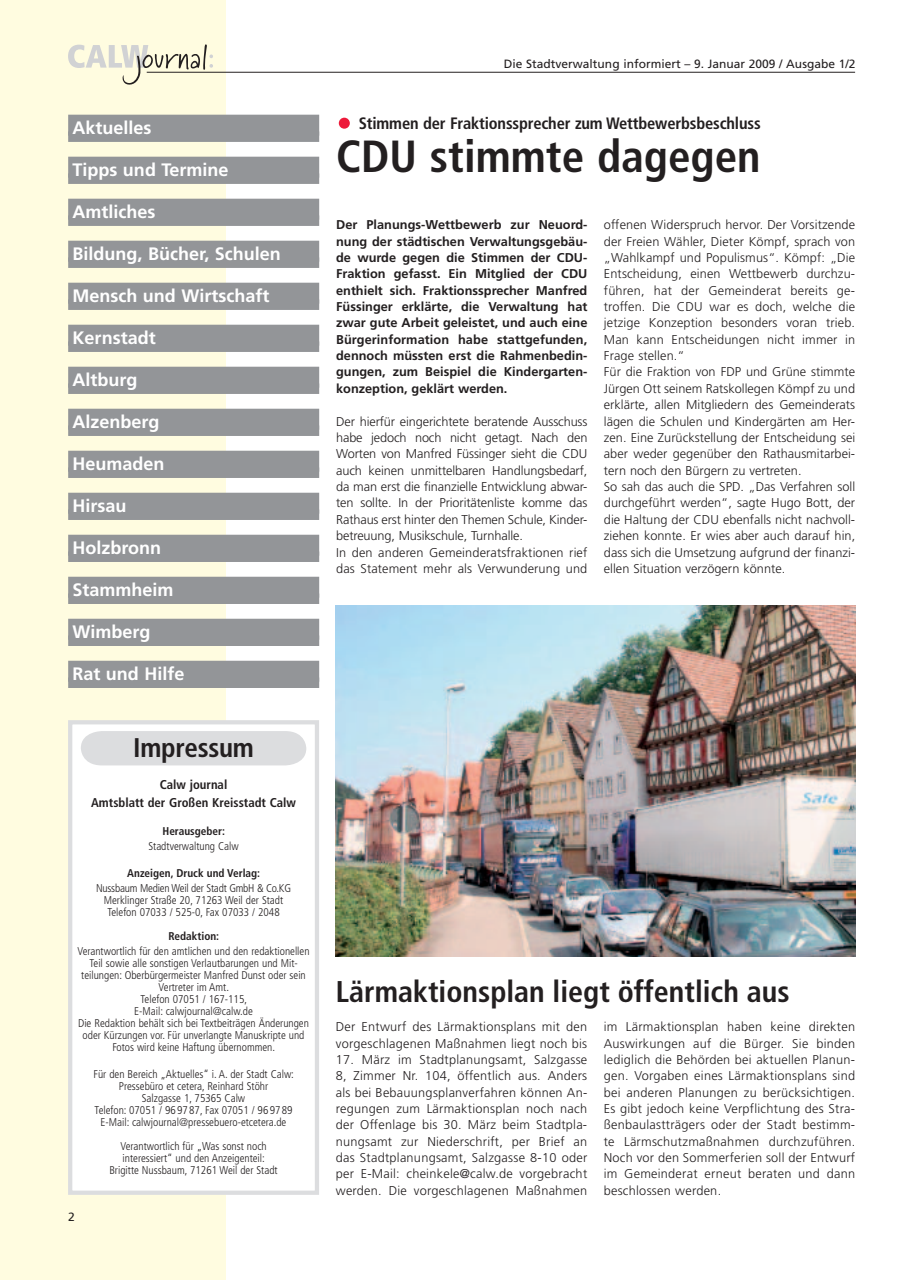
<style>
.page{position:relative;width:902px;height:1280px;background:#fff}
.page>*{position:absolute;margin:0;border:0;box-sizing:border-box;transform-origin:0 0}
.t1{font:700 condensed 45px "Frutiger";color:#231f20}
.t2{font:700 condensed 30px "Frutiger";color:#231f20}
.t3{font:700 condensed 27px "Frutiger";letter-spacing:-.01em;color:#231f20}
.t4{font:700 18px "Frutiger";color:#fff}
.t5{font:700 condensed 16.5px "Frutiger";letter-spacing:-.01em;color:#231f20}
.t6{font:300 12.75px/16.4px "Frutiger";color:#231f20}
.t7{font:700 12.75px/16.4px "Frutiger";color:#231f20;text-align:justify}
.t8{font:300 12.75px/16.4px "Frutiger";letter-spacing:.02em;color:#231f20}
.t9{font:700 condensed 12.75px/18px "Frutiger";color:#231f20;text-align:center}
.t10{font:12px "Frutiger";color:#231f20}
.t11{font:300 condensed 11.25px/12px "Frutiger";color:#231f20;text-align:center}
.t12{font:700 condensed 11.25px "Frutiger";color:#231f20}
</style>
<div class="page">
<div style="left:0;top:0;width:225px;height:1279px;background:#fffce0"></div>
<svg style="left:68px;top:44px;width:145px;height:41px"></svg>
<hr style="left:147px;top:72px;width:708px;height:1px;background:#231f20">
<div style="left:68px;top:720px;width:251px;height:475px;background:#fff;border:4px solid #dcdddf"></div>
<div style="left:81px;top:731px;width:225px;height:34px;background:#dcdddf"></div>
<div style="left:68px;top:115px;width:251px;height:21px;background:#939598"></div>
<div style="left:68px;top:131px;width:251px;height:11px;background:#939598"></div>
<div style="left:68px;top:157px;width:251px;height:21px;background:#939598"></div>
<div style="left:68px;top:173px;width:251px;height:11px;background:#939598"></div>
<div style="left:68px;top:199px;width:251px;height:21px;background:#939598"></div>
<div style="left:68px;top:215px;width:251px;height:11px;background:#939598"></div>
<div style="left:68px;top:241px;width:251px;height:21px;background:#939598"></div>
<div style="left:68px;top:257px;width:251px;height:11px;background:#939598"></div>
<div style="left:68px;top:283px;width:251px;height:21px;background:#939598"></div>
<div style="left:68px;top:299px;width:251px;height:11px;background:#939598"></div>
<div style="left:68px;top:325px;width:251px;height:21px;background:#939598"></div>
<div style="left:68px;top:341px;width:251px;height:11px;background:#939598"></div>
<div style="left:68px;top:367px;width:251px;height:21px;background:#939598"></div>
<div style="left:68px;top:383px;width:251px;height:11px;background:#939598"></div>
<div style="left:68px;top:409px;width:251px;height:21px;background:#939598"></div>
<div style="left:68px;top:425px;width:251px;height:11px;background:#939598"></div>
<div style="left:68px;top:451px;width:251px;height:21px;background:#939598"></div>
<div style="left:68px;top:467px;width:251px;height:11px;background:#939598"></div>
<div style="left:68px;top:493px;width:251px;height:21px;background:#939598"></div>
<div style="left:68px;top:509px;width:251px;height:11px;background:#939598"></div>
<div style="left:68px;top:535px;width:251px;height:21px;background:#939598"></div>
<div style="left:68px;top:551px;width:251px;height:11px;background:#939598"></div>
<div style="left:68px;top:577px;width:251px;height:21px;background:#939598"></div>
<div style="left:68px;top:593px;width:251px;height:11px;background:#939598"></div>
<div style="left:68px;top:619px;width:251px;height:21px;background:#939598"></div>
<div style="left:68px;top:635px;width:251px;height:11px;background:#939598"></div>
<div style="left:68px;top:661px;width:251px;height:21px;background:#939598"></div>
<div style="left:68px;top:677px;width:251px;height:11px;background:#939598"></div>
<img style="left:336px;top:606px;width:519px;height:350px">
<div style="left:339px;top:118px;width:11px;height:11px;background:#ed1a3a;border-radius:50%"></div>
<h3 class="t4" style="left:72px;top:121px;width:81px">Aktuelles</h3>
<h3 class="t4" style="left:72px;top:163px;width:158px">Tipps und Termine</h3>
<h3 class="t4" style="left:72px;top:205px;width:85px">Amtliches</h3>
<h3 class="t4" style="left:72px;top:247px;width:210px">Bildung, Bücher, Schulen</h3>
<h3 class="t4" style="left:72px;top:289px;width:199px">Mensch und Wirtschaft</h3>
<h3 class="t4" style="left:72px;top:331px;width:85px">Kernstadt</h3>
<h3 class="t4" style="left:72px;top:373px;width:67px">Altburg</h3>
<h3 class="t4" style="left:72px;top:415px;width:89px">Alzenberg</h3>
<h3 class="t4" style="left:72px;top:457px;width:94px">Heumaden</h3>
<h3 class="t4" style="left:72px;top:499px;width:56px">Hirsau</h3>
<h3 class="t4" style="left:72px;top:541px;width:90px">Holzbronn</h3>
<h3 class="t4" style="left:72px;top:583px;width:103px">Stammheim</h3>
<h3 class="t4" style="left:72px;top:625px;width:80px">Wimberg</h3>
<h3 class="t4" style="left:72px;top:667px;width:114px">Rat und Hilfe</h3>
<h3 class="t3" style="left:133px;top:736px;width:122px">Impressum</h3>
<p class="t9" style="left:91px;top:776px;width:206px">Calw journal<br>Amtsblatt der Großen Kreisstadt Calw</p>
<p class="t12" style="left:162px;top:827px;width:64px">Herausgeber:</p>
<p class="t11" style="left:148px;top:841px;width:92px">Stadtverwaltung Calw</p>
<p class="t12" style="left:127px;top:869px;width:134px">Anzeigen, Druck und Verlag:</p>
<p class="t11" style="left:96px;top:883px;width:196px">Nussbaum Medien Weil der Stadt GmbH &amp; Co.KG<br>Merklinger Straße 20, 71263 Weil der Stadt<br>Telefon 07033 / 525-0, Fax 07033 / 2048</p>
<p class="t12" style="left:168px;top:932px;width:52px">Redaktion:</p>
<p class="t11" style="left:77px;top:946px;width:233px">Verantwortlich für den amtlichen und den redaktionellen Teil sowie alle sonstigen Verlautbarungen und Mit&shy;teilungen: Oberbürgermeister Manfred Dunst oder sein Vertreter im Amt.<br>Telefon 07051 / 167-115,<br>E-Mail: calwjournal@calw.de<br>Die Redaktion behält sich bei Textbeiträgen Änderungen oder Kürzungen vor. Für unverlangte Manuskripte und Fotos wird keine Haftung übernommen.</p>
<p class="t11" style="left:93px;top:1069px;width:202px">Für den Bereich „Aktuelles“ i. A. der Stadt Calw:<br>Pressebüro et cetera, Reinhard Stöhr<br>Salzgasse 1, 75365 Calw<br>Telefon: 07051 / 96 97 87, Fax 07051 / 96 97 89<br>E-Mail: calwjournal@pressebuero-etcetera.de</p>
<p class="t11" style="left:109px;top:1141px;width:170px">Verantwortlich für „Was sonst noch interessiert“ und den Anzeigenteil:<br>Brigitte Nussbaum, 71261 Weil der Stadt</p>
<p class="t10" style="left:68px;top:1212px;width:8px">2</p>
<p class="t10" style="left:504px;top:59px;width:353px">Die Stadtverwaltung informiert – 9. Januar 2009 / Ausgabe 1/2</p>
<p class="t5" style="left:359px;top:116px;width:403px">Stimmen der Fraktionssprecher zum Wettbewerbsbeschluss</p>
<h1 class="t1" style="left:336px;top:138px;width:426px">CDU stimmte dagegen</h1>
<p class="t7" style="left:336px;top:218px;width:253px">Der Planungs-Wettbewerb zur Neuord&shy;nung der städtischen Verwaltungsgebäu&shy;de wurde gegen die Stimmen der CDU-Fraktion gefasst. Ein Mitglied der CDU enthielt sich. Fraktionssprecher Manfred Füssinger erklärte, die Verwaltung hat zwar gute Arbeit geleistet, und auch eine Bürgerinformation habe stattgefunden, dennoch müssten erst die Rahmenbedin&shy;gungen, zum Beispiel die Kindergarten&shy;konzeption, geklärt werden.</p>
<p class="t6" style="left:336px;top:414px;width:253px">Der hierfür eingerichtete beratende Ausschuss habe jedoch noch nicht getagt. Nach den Worten von Manfred Füssinger sieht die CDU auch keinen unmittelbaren Handlungsbedarf, da man erst die finanzielle Entwicklung abwar&shy;ten sollte. In der Prioritätenliste komme das Rathaus erst hinter den Themen Schule, Kinder&shy;betreuung, Musikschule, Turnhalle.<br>In den anderen Gemeinderatsfraktionen rief das Statement mehr als Verwunderung und</p>
<p class="t6" style="left:604px;top:218px;width:253px">offenen Widerspruch hervor. Der Vorsitzende der Freien Wähler, Dieter Kömpf, sprach von „Wahlkampf und Populismus“. Kömpf: „Die Entscheidung, einen Wettbewerb durchzu&shy;führen, hat der Gemeinderat bereits ge&shy;troffen. Die CDU war es doch, welche die jetzige Konzeption besonders voran trieb.<br>Man kann Entscheidungen nicht immer in Frage stellen.“<br>Für die Fraktion von FDP und Grüne stimmte Jürgen Ott seinem Ratskollegen Kömpf zu und erklärte, allen Mitgliedern des Gemeinderats lägen die Schulen und Kindergärten am Her&shy;zen. Eine Zurückstellung der Entscheidung sei aber weder gegenüber den Rathausmitarbei&shy;tern noch den Bürgern zu vertreten.<br>So sah das auch die SPD. „Das Verfahren soll durchgeführt werden“, sagte Hugo Bott, der die Haltung der CDU ebenfalls nicht nachvoll&shy;ziehen konnte. Er wies aber auch darauf hin, dass sich die Umsetzung aufgrund der finanzi&shy;ellen Situation verzögern könnte.</p>
<h2 class="t2" style="left:336px;top:979px;width:455px">Lärmaktionsplan liegt öffentlich aus</h2>
<p class="t8" style="left:336px;top:1019px;width:253px">Der Entwurf des Lärmaktionsplans mit den vorgeschlagenen Maßnahmen liegt noch bis</p>
<p class="t6" style="left:336px;top:1052px;width:253px;text-align:justify">17. März im Stadtplanungsamt, Salzgasse 8, Zimmer Nr. 104, öffentlich aus. Anders als bei Bebauungsplanverfahren können An&shy;regungen zum Lärmaktionsplan noch nach der Offenlage bis 30. März beim Stadtpla&shy;nungsamt zur Niederschrift, per Brief an das Stadtplanungsamt, Salzgasse 8-10 oder per E-Mail: cheinkele@calw.de vorgebracht werden. Die vorgeschlagenen Maßnahmen</p>
<p class="t6" style="left:603px;top:1019px;width:253px;text-align:justify">im Lärmaktionsplan haben keine direkten Auswirkungen auf die Bürger. Sie binden lediglich die Behörden bei aktuellen Planun&shy;gen. Vorgaben eines Lärmaktionsplans sind bei anderen Planungen zu berücksichtigen.<br>Es gibt jedoch keine Verpflichtung des Stra&shy;ßenbaulastträgers oder der Stadt bestimm&shy;te Lärmschutzmaßnahmen durchzuführen.<br>Noch vor den Sommerferien soll der Entwurf im Gemeinderat erneut beraten und dann beschlossen werden.</p>
</div>
